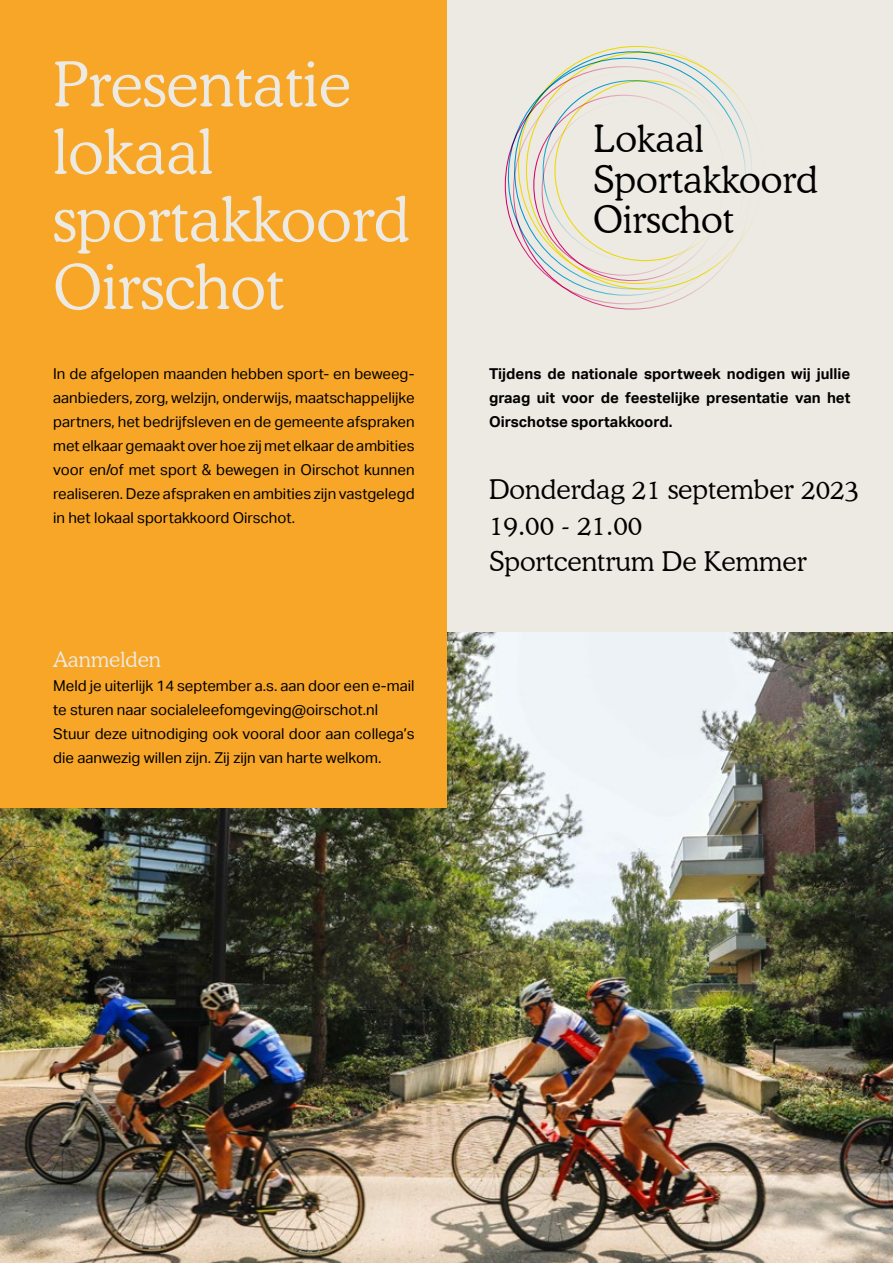
<style>
.page{position:relative;width:893px;height:1263px;background:#fff}
.page>*{position:absolute;margin:0;border:0;box-sizing:border-box;transform-origin:0 0}
.t1{font:300 61.5px/67.5px "Cooper BT";color:#eceae2}
.t2{font:300 37.5px/40.5px "Cooper BT";color:#000}
.t3{font:300 27px/36px "Cooper BT";color:#000}
.t4{font:300 21px "Cooper BT";color:#eceae2}
.t5{font:15px/24px "Aktiv Grotesk";color:#000;text-align:justify}
.t6{font:700 15px/24px "Aktiv Grotesk";color:#000;text-align:justify}
</style>
<div class="page">
<img style="left:0;top:631px;width:893px;height:632px">
<div style="left:446px;top:0;width:447px;height:631px;background:#eceae2"></div>
<div style="left:0;top:0;width:446px;height:808px;background:#f7a627"></div>
<svg style="left:584px;top:51px;width:168px;height:172px"></svg>
<svg style="left:508px;top:58px;width:238px;height:171px"></svg>
<svg style="left:513px;top:72px;width:238px;height:238px"></svg>
<h1 class="t1" style="left:53px;top:50px;width:358px">Presentatie lokaal sportakkoord<br>Oirschot</h1>
<p class="t5" style="left:53px;top:361px;width:363px">In de afgelopen maanden hebben sport- en beweeg&shy;aanbieders, zorg, welzijn, onderwijs, maatschappelijke partners, het bedrijfsleven en de gemeente afspraken met elkaar gemaakt over hoe zij met elkaar de ambities voor en/of met sport &amp; bewegen in Oirschot kunnen realiseren. Deze afspraken en ambities zijn vastgelegd in het lokaal sportakkoord Oirschot.</p>
<h3 class="t4" style="left:53px;top:646px;width:109px">Aanmelden</h3>
<p class="t5" style="left:53px;top:673px;width:363px;text-align:left">Meld je uiterlijk 14 september a.s. aan door een e-mail te sturen naar socialeleefomgeving@oirschot.nl Stuur deze uitnodiging ook vooral door aan collega’s die aanwezig willen zijn. Zij zijn van harte welkom.</p>
<h2 class="t2" style="left:593px;top:118px;width:226px">Lokaal<br>Sportakkoord<br>Oirschot</h2>
<p class="t6" style="left:489px;top:361px;width:363px">Tijdens de nationale sportweek nodigen wij jullie graag uit voor de feestelijke presentatie van het Oirschotse sportakkoord.</p>
<h3 class="t3" style="left:489px;top:471px;width:372px">Donderdag 21 september 2023<br>19.00 - 21.00<br>Sportcentrum De Kemmer</h3>
</div>
